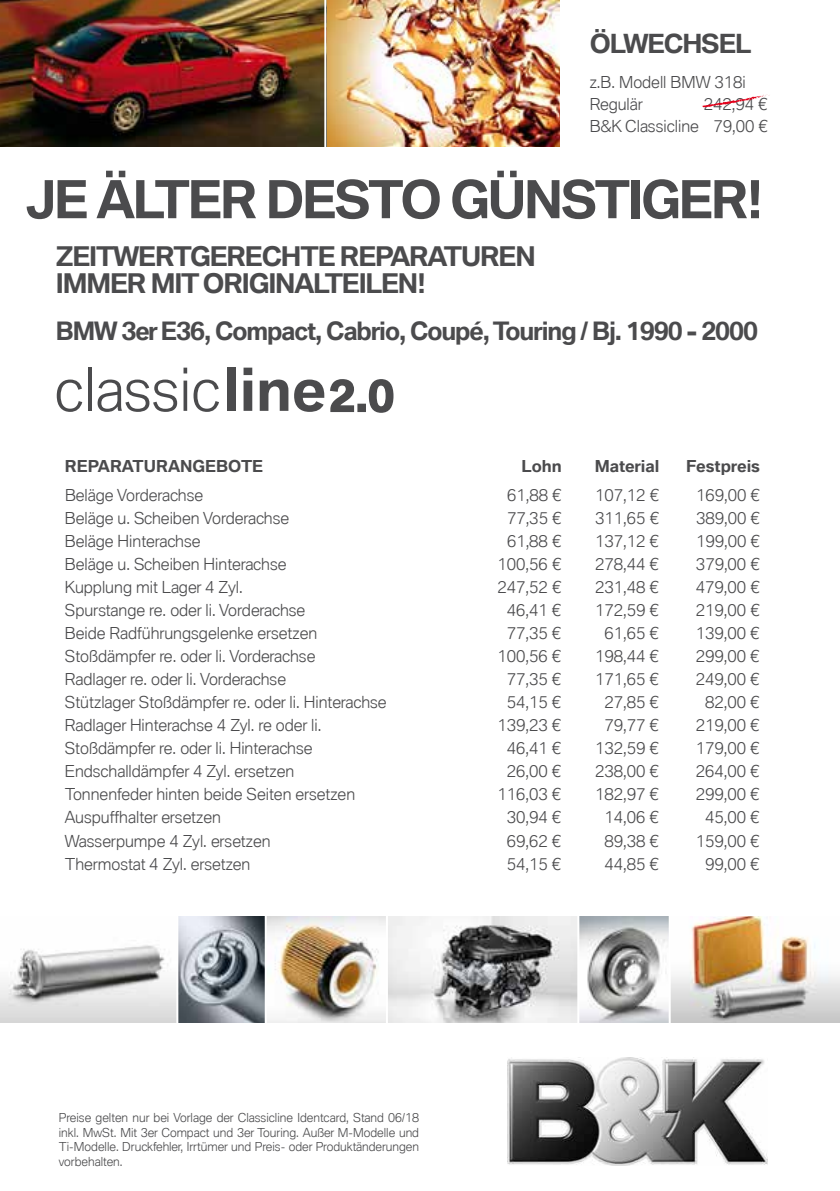
<style>
.page{position:relative;width:840px;height:1191px;background:#fff}
.page>*{position:absolute;margin:0;border:0;box-sizing:border-box;transform-origin:0 0}
.t1{font:700 50.4px "BMW Type Global Pro";letter-spacing:-.045em;color:#4b4b4d}
.t2{font:700 26.4px/26.4px "BMW Type Global Pro";letter-spacing:-.045em;color:#4b4b4d}
.t3{font:700 25.6px "BMW Type Global Pro";letter-spacing:-.045em;color:#4b4b4d}
.t4{font:700 24.6px "BMW Type Global Pro";letter-spacing:-.045em;color:#4b4b4d}
.t5{font:300 16px/22px "BMW Type Global Pro";color:#4b4b4d}
.t6{font:700 16px "BMW Type Global Pro";color:#4b4b4d}
.t7{font:300 12px/14.4px "BMW Type Global Pro";color:#4b4b4d;text-align:justify}
</style>
<div class="page">
<svg style="left:57px;top:379px;width:25px;height:33px"></svg>
<hr style="left:88px;top:367px;width:3px;height:44px;background:#4b4b4d">
<svg style="left:97px;top:379px;width:80px;height:33px"></svg>
<svg style="left:183px;top:367px;width:4px;height:6px"></svg>
<svg style="left:183px;top:380px;width:4px;height:31px"></svg>
<svg style="left:193px;top:379px;width:26px;height:33px"></svg>
<div style="left:227px;top:367px;width:9px;height:44px;background:#4b4b4d"></div>
<svg style="left:243px;top:367px;width:9px;height:44px"></svg>
<svg style="left:259px;top:379px;width:29px;height:32px"></svg>
<svg style="left:294px;top:379px;width:100px;height:34px"></svg>
<img style="left:507px;top:1057px;width:260px;height:108px">
<img style="left:0;top:917px;width:839px;height:105px">
<img style="left:0;top:0;width:558px;height:146px">
<svg style="left:702px;top:94px;width:68px;height:14px"></svg>
<hr style="left:176px;top:896px;width:2px;height:153px;background:#fff">
<hr style="left:264px;top:896px;width:2px;height:153px;background:#fff">
<hr style="left:386px;top:896px;width:2px;height:153px;background:#fff">
<hr style="left:577px;top:896px;width:2px;height:153px;background:#fff">
<hr style="left:668px;top:896px;width:2px;height:153px;background:#fff">
<hr style="left:324px;top:0;width:2px;height:155px;background:#fff">
<h3 class="t3" style="left:589px;top:30px;width:163px">ÖLWECHSEL</h3>
<p class="t5" style="left:589px;top:72px;width:157px">z.B. Modell BMW 318i<br>Regulär</p>
<p class="t5" style="left:589px;top:94px;width:180px;text-align:right">242,94 €<br>B&amp;K Classicline 79,00 €</p>
<h1 class="t1" style="left:26px;top:171px;width:739px">JE ÄLTER DESTO GÜNSTIGER!</h1>
<h2 class="t2" style="left:56px;top:244px;width:481px">ZEITWERTGERECHTE REPARATUREN<br>IMMER MIT ORIGINALTEILEN!</h2>
<h3 class="t4" style="left:56px;top:317px;width:703px">BMW 3er E36, Compact, Cabrio, Coupé, Touring / Bj. 1990 - 2000</h3>
<p class="t6" style="left:65px;top:456px;width:200px">REPARATURANGEBOTE</p>
<p class="t6" style="left:521px;top:456px;width:42px">Lohn</p>
<p class="t6" style="left:594px;top:456px;width:66px">Material</p>
<p class="t6" style="left:686px;top:456px;width:75px">Festpreis</p>
<p class="t5" style="left:65px;top:485px;width:140px">Beläge Vorderachse</p>
<p class="t5" style="left:506px;top:485px;width:56px">61,88 €</p>
<p class="t5" style="left:595px;top:485px;width:66px">107,12 €</p>
<p class="t5" style="left:695px;top:485px;width:66px">169,00 €</p>
<p class="t5" style="left:65px;top:508px;width:226px">Beläge u. Scheiben Vorderachse</p>
<p class="t5" style="left:506px;top:508px;width:56px">77,35 €</p>
<p class="t5" style="left:595px;top:508px;width:66px">311,65 €</p>
<p class="t5" style="left:695px;top:508px;width:66px">389,00 €</p>
<p class="t5" style="left:65px;top:531px;width:137px">Beläge Hinterachse</p>
<p class="t5" style="left:506px;top:531px;width:56px">61,88 €</p>
<p class="t5" style="left:595px;top:531px;width:66px">137,12 €</p>
<p class="t5" style="left:695px;top:531px;width:66px">199,00 €</p>
<p class="t5" style="left:65px;top:554px;width:223px">Beläge u. Scheiben Hinterachse</p>
<p class="t5" style="left:497px;top:554px;width:66px">100,56 €</p>
<p class="t5" style="left:595px;top:554px;width:66px">278,44 €</p>
<p class="t5" style="left:695px;top:554px;width:66px">379,00 €</p>
<p class="t5" style="left:65px;top:577px;width:179px">Kupplung mit Lager 4 Zyl.</p>
<p class="t5" style="left:497px;top:577px;width:66px">247,52 €</p>
<p class="t5" style="left:595px;top:577px;width:66px">231,48 €</p>
<p class="t5" style="left:695px;top:577px;width:66px">479,00 €</p>
<p class="t5" style="left:65px;top:600px;width:242px">Spurstange re. oder li. Vorderachse</p>
<p class="t5" style="left:506px;top:600px;width:56px">46,41 €</p>
<p class="t5" style="left:595px;top:600px;width:66px">172,59 €</p>
<p class="t5" style="left:695px;top:600px;width:66px">219,00 €</p>
<p class="t5" style="left:65px;top:623px;width:254px">Beide Radführungsgelenke ersetzen</p>
<p class="t5" style="left:506px;top:623px;width:56px">77,35 €</p>
<p class="t5" style="left:604px;top:623px;width:56px">61,65 €</p>
<p class="t5" style="left:695px;top:623px;width:66px">139,00 €</p>
<p class="t5" style="left:65px;top:646px;width:252px">Stoßdämpfer re. oder li. Vorderachse</p>
<p class="t5" style="left:497px;top:646px;width:66px">100,56 €</p>
<p class="t5" style="left:595px;top:646px;width:66px">198,44 €</p>
<p class="t5" style="left:695px;top:646px;width:66px">299,00 €</p>
<p class="t5" style="left:65px;top:669px;width:223px">Radlager re. oder li. Vorderachse</p>
<p class="t5" style="left:506px;top:669px;width:56px">77,35 €</p>
<p class="t5" style="left:595px;top:669px;width:66px">171,65 €</p>
<p class="t5" style="left:695px;top:669px;width:66px">249,00 €</p>
<p class="t5" style="left:65px;top:692px;width:323px">Stützlager Stoßdämpfer re. oder li. Hinterachse</p>
<p class="t5" style="left:506px;top:692px;width:56px">54,15 €</p>
<p class="t5" style="left:604px;top:692px;width:56px">27,85 €</p>
<p class="t5" style="left:704px;top:692px;width:56px">82,00 €</p>
<p class="t5" style="left:65px;top:715px;width:258px">Radlager Hinterachse 4 Zyl. re oder li.</p>
<p class="t5" style="left:497px;top:715px;width:66px">139,23 €</p>
<p class="t5" style="left:604px;top:715px;width:56px">79,77 €</p>
<p class="t5" style="left:695px;top:715px;width:66px">219,00 €</p>
<p class="t5" style="left:65px;top:738px;width:249px">Stoßdämpfer re. oder li. Hinterachse</p>
<p class="t5" style="left:506px;top:738px;width:56px">46,41 €</p>
<p class="t5" style="left:594px;top:738px;width:66px">132,59 €</p>
<p class="t5" style="left:695px;top:738px;width:66px">179,00 €</p>
<p class="t5" style="left:65px;top:761px;width:231px">Endschalldämpfer 4 Zyl. ersetzen</p>
<p class="t5" style="left:506px;top:761px;width:56px">26,00 €</p>
<p class="t5" style="left:594px;top:761px;width:66px">238,00 €</p>
<p class="t5" style="left:695px;top:761px;width:66px">264,00 €</p>
<p class="t5" style="left:65px;top:784px;width:292px">Tonnenfeder hinten beide Seiten ersetzen</p>
<p class="t5" style="left:497px;top:784px;width:66px">116,03 €</p>
<p class="t5" style="left:594px;top:784px;width:66px">182,97 €</p>
<p class="t5" style="left:695px;top:784px;width:66px">299,00 €</p>
<p class="t5" style="left:65px;top:807px;width:158px">Auspuffhalter ersetzen</p>
<p class="t5" style="left:506px;top:807px;width:56px">30,94 €</p>
<p class="t5" style="left:604px;top:807px;width:56px">14,06 €</p>
<p class="t5" style="left:704px;top:807px;width:56px">45,00 €</p>
<p class="t5" style="left:65px;top:830px;width:207px">Wasserpumpe 4 Zyl. ersetzen</p>
<p class="t5" style="left:506px;top:830px;width:56px">69,62 €</p>
<p class="t5" style="left:604px;top:830px;width:56px">89,38 €</p>
<p class="t5" style="left:695px;top:830px;width:66px">159,00 €</p>
<p class="t5" style="left:65px;top:853px;width:187px">Thermostat 4 Zyl. ersetzen</p>
<p class="t5" style="left:506px;top:853px;width:56px">54,15 €</p>
<p class="t5" style="left:604px;top:853px;width:56px">44,85 €</p>
<p class="t5" style="left:704px;top:853px;width:56px">99,00 €</p>
<p class="t7" style="left:59px;top:1111px;width:361px">Preise gelten nur bei Vorlage der Classicline Identcard, Stand 06/18 inkl. MwSt. Mit 3er Compact und 3er Touring. Außer M-Modelle und Ti-Modelle. Druckfehler, Irrtümer und Preis- oder Produktänderungen vorbehalten.</p>
</div>
